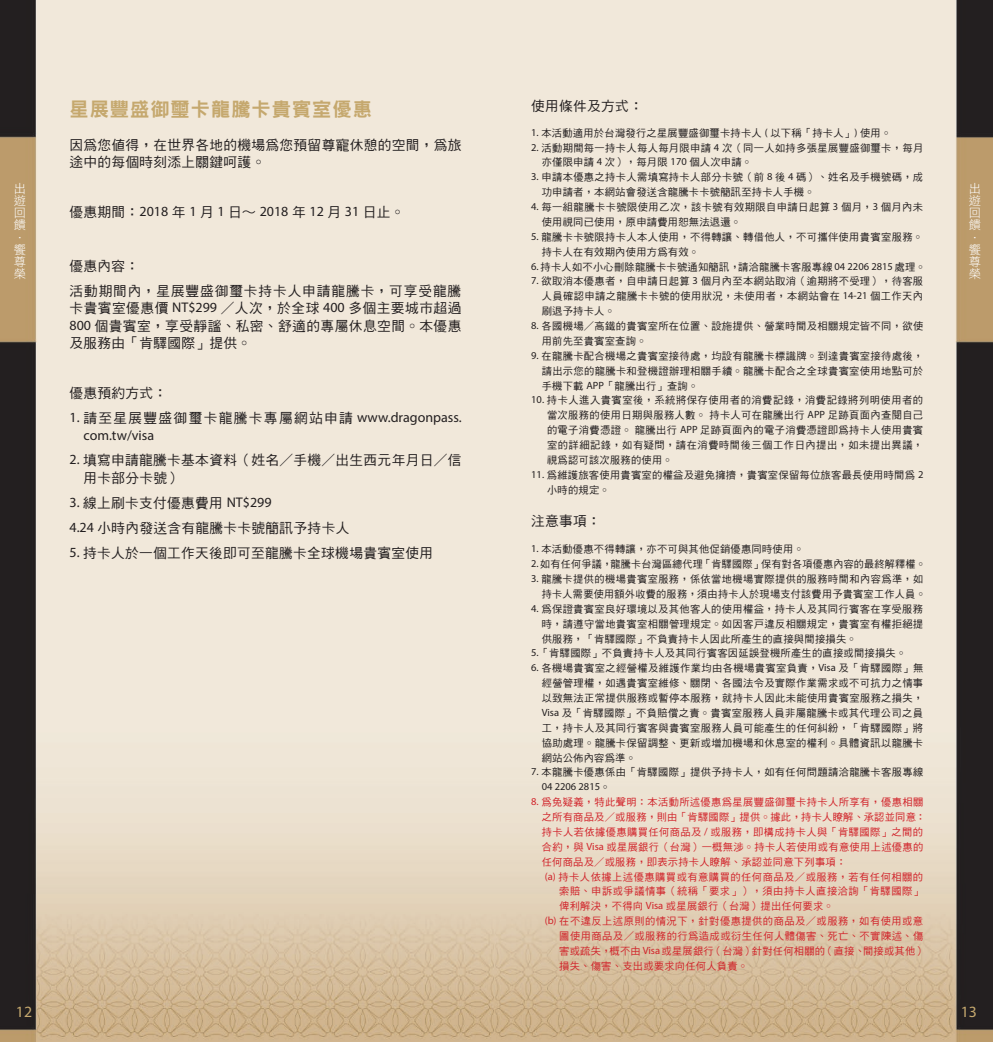
<style>
.page{position:relative;width:993px;height:1042px;background:#fff}
.page>*{position:absolute;margin:0;border:0;box-sizing:border-box;transform-origin:0 0}
.t1{font:19.25px "DF Hei Std W9";letter-spacing:.05em;color:#c5a86e}
.t2{font:15.75px "Myriad Pro";color:#c5a86e}
.t3{font:500 14px/17.5px "Hei";color:#231f20}
.t4{font:14px/17.5px "Myriad Pro";color:#231f20}
.t5{font:12.25px/12.2px "DF Hei Std W3";color:#fff}
.t6{font:500 10.5px/14.9px "Hei";letter-spacing:.01em;color:#231f20}
.t7{font:500 10.5px/14.9px "Hei";letter-spacing:.01em;color:#d1232a}
.s1{font-family:"Myriad Pro";font-weight:400}
.s2{font-family:"Hei";font-weight:500}
</style>
<div class="page">
<img style="left:0;top:0;width:992px;height:1042px">
<p class="t1" style="left:69px;top:98px;width:304px">星展豐盛御璽卡龍騰卡貴賓室優惠</p>
<p class="t3" style="left:531px;top:97px;width:113px">使用條件及方式：</p>
<p class="t6" style="left:531px;top:125px;width:362px"><span class="s1">1.</span> 本活動適用於台灣發行之星展豐盛御璽卡持卡人 <span class="s1">(</span> 以下稱「持卡人」<span class="s1">)</span> 使用。</p>
<p class="t6" style="left:541px;top:140px;width:383px;text-indent:-10px"><span class="s1">2.</span> 活動期間每一持卡人每人每月限申請 <span class="s1">4</span> 次（同一人如持多張星展豐盛御璽卡，每月亦僅限申請 <span class="s1">4</span> 次），每月限 <span class="s1">170</span> 個人次申請。</p>
<p class="t6" style="left:541px;top:170px;width:383px;text-indent:-10px"><span class="s1">3.</span> 申請本優惠之持卡人需填寫持卡人部分卡號（前 <span class="s1">8</span> 後 <span class="s1">4</span> 碼）、姓名及手機號碼，成功申請者，本網站會發送含龍騰卡卡號簡訊至持卡人手機。</p>
<p class="t6" style="left:541px;top:199px;width:383px;text-indent:-10px"><span class="s1">4.</span> 每一組龍騰卡卡號限使用乙次，該卡號有效期限自申請日起算 <span class="s1">3</span> 個月，<span class="s1">3</span> 個月內未使用視同已使用，原申請費用恕無法退還。</p>
<p class="t6" style="left:541px;top:229px;width:383px;text-indent:-10px"><span class="s1">5.</span> 龍騰卡卡號限持卡人本人使用，不得轉讓、轉借他人，不可攜伴使用貴賓室服務。持卡人在有效期內使用方為有效。</p>
<p class="t6" style="left:531px;top:259px;width:396px"><span class="s1">6.</span> 持卡人如不小心刪除龍騰卡卡號通知簡訊，請洽龍騰卡客服專線 <span class="s1">04 2206 2815</span> 處理。</p>
<p class="t6" style="left:541px;top:274px;width:383px;text-align:justify;text-indent:-10px"><span class="s1">7.</span> 欲取消本優惠者，自申請日起算 <span class="s1">3</span> 個月內至本網站取消（逾期將不受理），待客服人員確認申請之龍騰卡卡號的使用狀況，未使用者，本網站會在 <span class="s1">14-21</span> 個工作天內刷退予持卡人。</p>
<p class="t6" style="left:541px;top:318px;width:383px;text-indent:-10px"><span class="s1">8.</span> 各國機場／高鐵的貴賓室所在位置、設施提供、營業時間及相關規定皆不同，欲使用前先至貴賓室查詢。</p>
<p class="t6" style="left:541px;top:348px;width:383px;text-align:justify;text-indent:-10px"><span class="s1">9.</span> 在龍騰卡配合機場之貴賓室接待處，均設有龍騰卡標識牌。到達貴賓室接待處後，請出示您的龍騰卡和登機證辦理相關手續。龍騰卡配合之全球貴賓室使用地點可於手機下載 <span class="s1">APP</span>「龍騰出行」查詢。</p>
<p class="t6" style="left:547px;top:393px;width:378px;text-align:justify;text-indent:-16px"><span class="s1">10.</span> 持卡人進入貴賓室後，系統將保存使用者的消費記錄，消費記錄將列明使用者的當次服務的使用日期與服務人數。持卡人可在龍騰出行 <span class="s1">APP</span> 足跡頁面內查閱自己的電子消費憑證。龍騰出行 <span class="s1">APP</span> 足跡頁面內的電子消費憑證即為持卡人使用貴賓室的詳細記錄，如有疑問，請在消費時間後三個工作日內提出，如未提出異議，視為認可該次服務的使用。</p>
<p class="t6" style="left:547px;top:467px;width:378px;text-indent:-16px"><span class="s1">11.</span> 為維護旅客使用貴賓室的權益及避免擁擠，貴賓室保留每位旅客最長使用時間為 <span class="s1">2</span>小時的規定。</p>
<p class="t3" style="left:531px;top:512px;width:71px">注意事項：</p>
<p class="t6" style="left:531px;top:542px;width:274px"><span class="s1">1.</span> 本活動優惠不得轉讓，亦不可與其他促銷優惠同時使用。</p>
<p class="t6" style="left:531px;top:556px;width:396px"><span class="s1">2.</span> 如有任何爭議，龍騰卡台灣區總代理「肯驛國際」保有對各項優惠內容的最終解釋權。</p>
<p class="t6" style="left:531px;top:571px;width:396px;text-align:right"><span class="s1">3.</span> 龍騰卡提供的機場貴賓室服務，係依當地機場實際提供的服務時間和內容為準，如持卡人需要使用額外收費的服務，須由持卡人於現場支付該費用予貴賓室工作人員。</p>
<p class="t6" style="left:541px;top:601px;width:383px;text-align:justify;text-indent:-10px"><span class="s1">4.</span> 為保證貴賓室良好環境以及其他客人的使用權益，持卡人及其同行賓客在享受服務時，請遵守當地貴賓室相關管理規定。如因客戶違反相關規定，貴賓室有權拒絕提供服務，「肯驛國際」不負責持卡人因此所產生的直接與間接損失。</p>
<p class="t6" style="left:531px;top:646px;width:377px"><span class="s1">5.</span>「肯驛國際」不負責持卡人及其同行賓客因延誤登機所產生的直接或間接損失。</p>
<p class="t6" style="left:541px;top:661px;width:383px;text-align:justify;text-indent:-10px"><span class="s1">6.</span> 各機場貴賓室之經營權及維護作業均由各機場貴賓室負責，<span class="s1">Visa</span> 及「肯驛國際」無經營管理權，如遇貴賓室維修、關閉、各國法令及實際作業需求或不可抗力之情事以致無法正常提供服務或暫停本服務，就持卡人因此未能使用貴賓室服務之損失，<span class="s1">Visa</span> 及「肯驛國際」不負賠償之責。貴賓室服務人員非屬龍騰卡或其代理公司之員工，持卡人及其同行賓客與貴賓室服務人員可能產生的任何糾紛，「肯驛國際」將協助處理。龍騰卡保留調整、更新或增加機場和休息室的權利。具體資訊以龍騰卡網站公佈內容為準。</p>
<p class="t6" style="left:541px;top:765px;width:383px;text-indent:-10px"><span class="s1">7.</span> 本龍騰卡優惠係由「肯驛國際」提供予持卡人，如有任何問題請洽龍騰卡客服專線<br><span class="s1">04 2206 2815</span>。</p>
<p class="t7" style="left:541px;top:794px;width:386px;text-indent:-10px"><span class="s1">8.</span> 為免疑義，特此聲明：本活動所述優惠為星展豐盛御璽卡持卡人所享有，優惠相關之所有商品及／或服務，則由「肯驛國際」提供。據此，持卡人瞭解、承認並同意：持卡人若依據優惠購買任何商品及 <span class="s1">/</span> 或服務，即構成持卡人與「肯驛國際」之間的合約，與 <span class="s1">Visa</span> 或星展銀行（台灣）一概無涉。持卡人若使用或有意使用上述優惠的任何商品及／或服務，即表示持卡人瞭解、承認並同意下列事項：</p>
<p class="t7" style="left:559px;top:869px;width:365px;text-align:justify;text-indent:-15px"><span class="s1">(a)</span> 持卡人依據上述優惠購買或有意購買的任何商品及／或服務，若有任何相關的索賠、申訴或爭議情事（統稱「要求」），須由持卡人直接洽詢「肯驛國際」俾利解決，不得向 <span class="s1">Visa</span> 或星展銀行（台灣）提出任何要求。</p>
<p class="t7" style="left:559px;top:913px;width:368px;text-indent:-15px"><span class="s1">(b)</span> 在不違反上述原則的情況下，針對優惠提供的商品及／或服務，如有使用或意圖使用商品及／或服務的行為造成或衍生任何人體傷害、死亡、不實陳述、傷害或疏失，概不由<span class="s1">Visa</span>或星展銀行（台灣）針對任何相關的（直接、間接或其他）損失、傷害、支出或要求向任何人負責。</p>
<p class="t3" style="left:69px;top:136px;width:393px">因為您值得，在世界各地的機場為您預留尊寵休憩的空間，為旅途中的每個時刻添上關鍵呵護。</p>
<p class="t3" style="left:69px;top:203px;width:337px">優惠期間：<span class="s1">2018</span> 年 <span class="s1">1</span> 月 <span class="s1">1</span> 日～ <span class="s1">2018</span> 年 <span class="s1">12</span> 月 <span class="s1">31</span> 日止。</p>
<p class="t5" style="left:14px;top:182px;width:13px">出遊回饋．饗尊榮</p>
<p class="t5" style="left:968px;top:182px;width:13px">出遊回饋．饗尊榮</p>
<p class="t3" style="left:69px;top:257px;width:71px">優惠內容：</p>
<p class="t3" style="left:69px;top:282px;width:393px;text-align:justify">活動期間內，星展豐盛御璽卡持卡人申請龍騰卡，可享受龍騰卡貴賓室優惠價 <span class="s1">NT$299</span> ／人次，於全球 <span class="s1">400</span> 多個主要城市超過<span class="s1">800</span> 個貴賓室，享受靜謐、私密、舒適的專屬休息空間。本優惠及服務由「肯驛國際」提供。</p>
<p class="t3" style="left:69px;top:384px;width:99px">優惠預約方式：</p>
<p class="t4" style="left:83px;top:408px;width:379px;text-indent:-14px">1. <span class="s2">請至星展豐盛御璽卡龍騰卡專屬網站申請</span> www.dragonpass. com.tw/visa</p>
<p class="t3" style="left:83px;top:451px;width:379px;text-indent:-14px"><span class="s1">2.</span> 填寫申請龍騰卡基本資料（姓名／手機／出生西元年月日／信用卡部分卡號）</p>
<p class="t3" style="left:69px;top:494px;width:203px"><span class="s1">3.</span> 線上刷卡支付優惠費用 <span class="s1">NT$299</span></p>
<p class="t3" style="left:69px;top:519px;width:281px"><span class="s1">4.24</span> 小時內發送含有龍騰卡卡號簡訊予持卡人</p>
<p class="t3" style="left:69px;top:544px;width:365px"><span class="s1">5.</span> 持卡人於一個工作天後即可至龍騰卡全球機場貴賓室使用</p>
<h2 class="t2" style="left:16px;top:1002px;width:18px">12</h2>
<h2 class="t2" style="left:960px;top:1002px;width:18px">13</h2>
</div>
